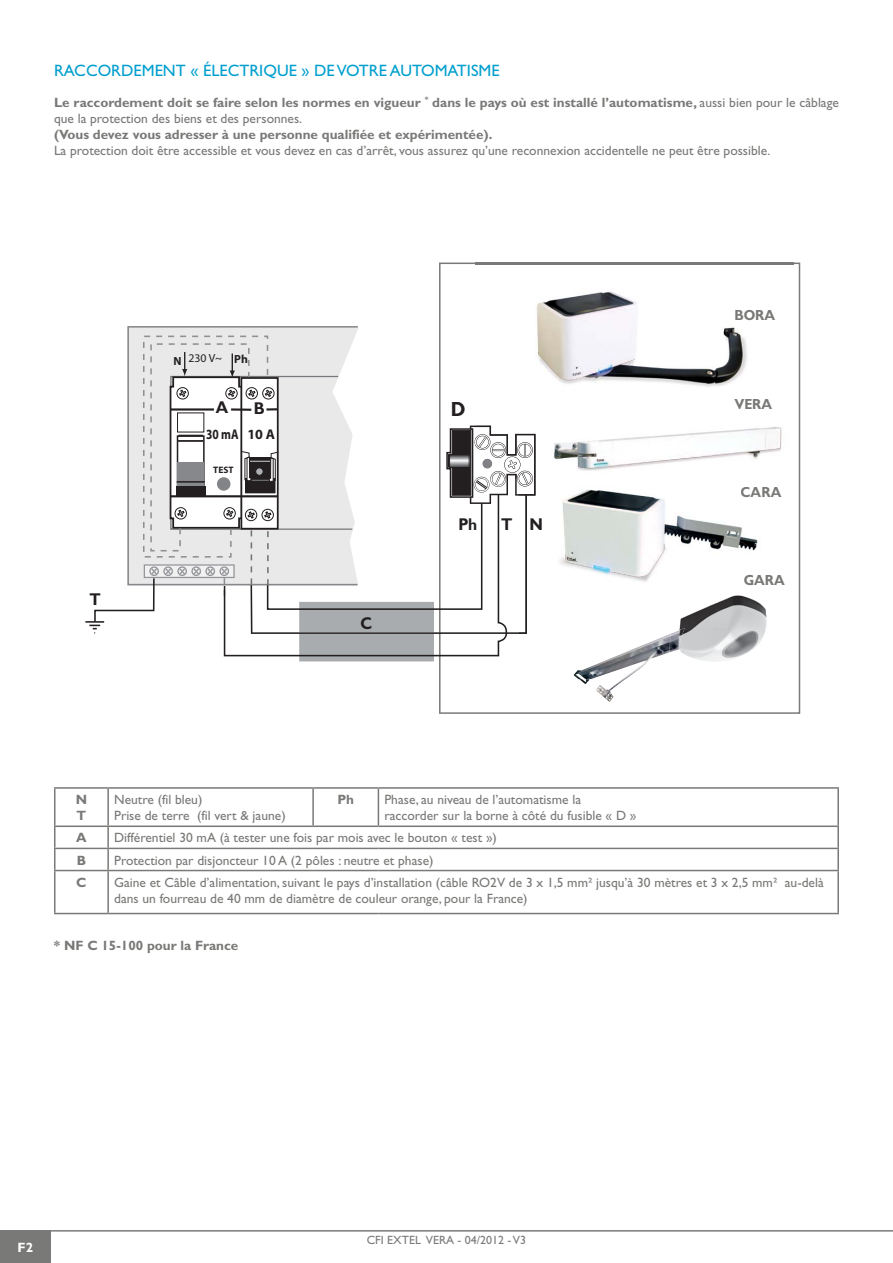
<style>
.page{position:relative;width:893px;height:1263px;background:#fff}
.page>*{position:absolute;margin:0;border:0;box-sizing:border-box;transform-origin:0 0}
.t1{font:700 21px "Giltus T";color:#231f20}
.t2{font:700 17.55px "Giltus T";color:#231f20}
.t3{font:16.5px "Gill Sans";color:#009fce}
.t4{font:700 15px "Giltus T";color:#797a77}
.t5{font:700 14.1px "Myriad Pro";color:#231f20;scale:.81 1}
.t6{font:13.5px/16.2px "Gill Sans";color:#797a77}
.t7{font:700 13.5px/16.2px "Gill Sans";color:#797a77}
.t8{font:700 13.5px "Gill Sans";color:#fff}
.t9{font:12px "Gill Sans";color:#797a7d}
.t10{font:11.7px "Myriad Pro";color:#231f20}
.t11{font:700 9.3px "Myriad Pro";color:#231f20}
.s1{font-weight:400}
.s2{font-weight:700}
</style>
<div class="page">
<hr style="left:0;top:1230px;width:893px;height:1px;background:#797a7d">
<div style="left:0;top:1230px;width:51px;height:33px;background:#797a77"></div>
<hr style="left:54px;top:787px;width:54px;height:2px;background:#797a77">
<hr style="left:54px;top:789px;width:2px;height:36px;background:#797a77">
<hr style="left:108px;top:787px;width:205px;height:2px;background:#797a77">
<hr style="left:107px;top:789px;width:2px;height:36px;background:#797a77">
<hr style="left:313px;top:787px;width:65px;height:2px;background:#797a77">
<hr style="left:312px;top:789px;width:2px;height:36px;background:#797a77">
<hr style="left:378px;top:787px;width:461px;height:2px;background:#797a77">
<hr style="left:378px;top:789px;width:1px;height:36px;background:#797a77">
<hr style="left:837px;top:789px;width:2px;height:36px;background:#797a77">
<hr style="left:54px;top:825px;width:54px;height:2px;background:#797a77">
<hr style="left:54px;top:827px;width:2px;height:21px;background:#797a77">
<hr style="left:108px;top:825px;width:205px;height:2px;background:#797a77">
<hr style="left:107px;top:827px;width:2px;height:21px;background:#797a77">
<hr style="left:313px;top:825px;width:65px;height:2px;background:#797a77">
<hr style="left:378px;top:825px;width:461px;height:2px;background:#797a77">
<hr style="left:837px;top:827px;width:2px;height:21px;background:#797a77">
<hr style="left:54px;top:848px;width:54px;height:1px;background:#797a77">
<hr style="left:54px;top:849px;width:2px;height:21px;background:#797a77">
<hr style="left:108px;top:848px;width:205px;height:1px;background:#797a77">
<hr style="left:107px;top:849px;width:2px;height:21px;background:#797a77">
<hr style="left:313px;top:848px;width:65px;height:1px;background:#797a77">
<hr style="left:378px;top:848px;width:461px;height:1px;background:#797a77">
<hr style="left:837px;top:849px;width:2px;height:21px;background:#797a77">
<hr style="left:54px;top:870px;width:54px;height:1px;background:#797a77">
<hr style="left:54px;top:871px;width:2px;height:42px;background:#797a77">
<hr style="left:108px;top:870px;width:205px;height:1px;background:#797a77">
<hr style="left:107px;top:871px;width:2px;height:42px;background:#797a77">
<hr style="left:313px;top:870px;width:65px;height:1px;background:#797a77">
<hr style="left:378px;top:870px;width:461px;height:1px;background:#797a77">
<hr style="left:837px;top:871px;width:2px;height:42px;background:#797a77">
<hr style="left:54px;top:913px;width:54px;height:1px;background:#797a77">
<hr style="left:108px;top:913px;width:270px;height:1px;background:#797a77">
<hr style="left:378px;top:913px;width:461px;height:1px;background:#797a77">
<svg style="left:130px;top:329px;width:226px;height:6px"></svg>
<svg style="left:439px;top:263px;width:361px;height:451px"></svg>
<img style="left:578px;top:679px;width:48px;height:23px">
<img style="left:475px;top:262px;width:318px;height:217px">
<img style="left:475px;top:263px;width:318px;height:1px">
<img style="left:519px;top:426px;width:273px;height:253px">
<img style="left:573px;top:634px;width:97px;height:45px">
<img style="left:669px;top:586px;width:108px;height:88px">
<img style="left:669px;top:628px;width:16px;height:24px">
<svg style="left:85px;top:335px;width:457px;height:326px"></svg>
<img style="left:744px;top:575px;width:41px;height:10px">
<img style="left:741px;top:487px;width:40px;height:10px">
<img style="left:679px;top:416px;width:110px;height:10px">
<img style="left:547px;top:479px;width:159px;height:7px">
<img style="left:547px;top:426px;width:242px;height:53px">
<p class="t3" style="left:54px;top:65px;width:447px">RACCORDEMENT « ÉLECTRIQUE » DE VOTRE AUTOMATISME</p>
<p class="t7" style="left:54px;top:95px;width:786px">Le raccordement doit se faire selon les normes en vigueur <sup>*</sup> dans le pays où est installé l’automatisme, <span class="s1">aussi bien pour le câblage que la protection des biens et des personnes.</span></p>
<p class="t7" style="left:54px;top:128px;width:440px">(Vous devez vous adresser à une personne qualifiée et expérimentée).</p>
<p class="t6" style="left:54px;top:144px;width:718px">La protection doit être accessible et vous devez en cas d’arrêt, vous assurez qu’une reconnexion accidentelle ne peut être possible.</p>
<p class="t2" style="left:90px;top:593px;width:12px">T</p>
<p class="t10" style="left:174px;top:352px;width:76px"><span class="s2">N</span> 230 V~ <span class="s2">Ph</span></p>
<p class="t2" style="left:216px;top:402px;width:14px">A</p>
<p class="t2" style="left:254px;top:402px;width:12px">B</p>
<h1 class="t1" style="left:451px;top:401px;width:16px">D</h1>
<p class="t5" style="left:206px;top:426px;width:87px">30 mA 10 A</p>
<p class="t11" style="left:213px;top:465px;width:22px">TEST</p>
<p class="t2" style="left:458px;top:518px;width:20px">Ph</p>
<p class="t2" style="left:501px;top:518px;width:12px">T</p>
<p class="t2" style="left:530px;top:518px;width:15px">N</p>
<p class="t2" style="left:360px;top:617px;width:13px">C</p>
<p class="t4" style="left:734px;top:310px;width:42px">BORA</p>
<p class="t4" style="left:734px;top:399px;width:39px">VERA</p>
<p class="t4" style="left:741px;top:487px;width:42px">CARA</p>
<p class="t4" style="left:744px;top:575px;width:43px">GARA</p>
<p class="t7" style="left:76px;top:793px;width:13px">N<br>T</p>
<p class="t6" style="left:114px;top:793px;width:173px">Neutre (fil bleu)<br>Prise de terre (fil vert &amp; jaune)</p>
<p class="t7" style="left:337px;top:793px;width:18px">Ph</p>
<p class="t6" style="left:384px;top:793px;width:254px">Phase, au niveau de l’automatisme la raccorder sur la borne à côté du fusible « D »</p>
<p class="t7" style="left:76px;top:831px;width:12px">A</p>
<p class="t6" style="left:114px;top:831px;width:384px">Différentiel 30 mA (à tester une fois par mois avec le bouton « test »)</p>
<p class="t7" style="left:77px;top:853px;width:11px">B</p>
<p class="t6" style="left:114px;top:853px;width:321px">Protection par disjoncteur 10 A (2 pôles : neutre et phase)</p>
<p class="t7" style="left:76px;top:875px;width:12px">C</p>
<p class="t6" style="left:114px;top:875px;width:711px">Gaine et Câble d’alimentation, suivant le pays d’installation (câble RO2V de 3 x 1,5 mm² jusqu’à 30 mètres et 3 x 2,5 mm² au-delà dans un fourreau de 40 mm de diamètre de couleur orange, pour la France)</p>
<p class="t7" style="left:54px;top:938px;width:186px">* NF C 15-100 pour la France</p>
<p class="t8" style="left:18px;top:1242px;width:17px">F2</p>
<p class="t9" style="left:367px;top:1236px;width:161px">CFI EXTEL VERA - 04/2012 - V3</p>
</div>
